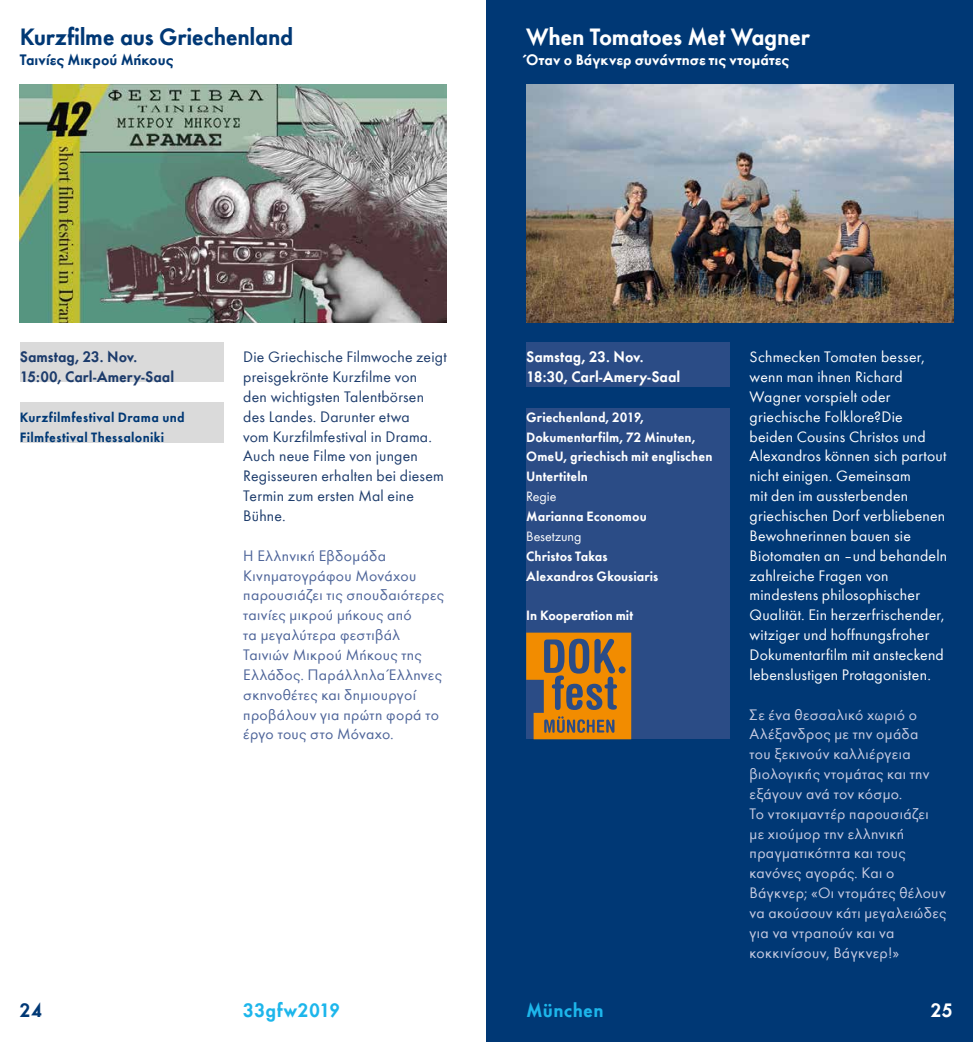
<style>
.page{position:relative;width:973px;height:1042px;background:#fff}
.page>*{position:absolute;margin:0;border:0;box-sizing:border-box;transform-origin:0 0}
.t1{font:600 24.5px "Futura Greek";letter-spacing:-.02em;color:#003875}
.t2{font:600 24.5px "Futura Greek";letter-spacing:-.02em;color:#fff}
.t3{font:600 20.12px "Futura Greek";letter-spacing:.005em;color:#1db6eb}
.t4{font:600 20.12px "Futura Greek";color:#003875}
.t5{font:600 20.12px "Futura Greek";color:#fff}
.t6{font:15.75px/19.8px "Futura Greek";letter-spacing:.015em;color:#fff}
.t7{font:15.75px/19.8px "Futura Greek";letter-spacing:.02em;color:#c8cce2}
.t8{font:15.75px/19.8px "Futura Greek";letter-spacing:.02em;color:#4d6499}
.t9{font:15.75px/19.8px "Futura Greek";letter-spacing:.015em;color:#1c3b6b}
.t10{font:600 15.75px/19.8px "Futura Greek";letter-spacing:-.005em;color:#fff}
.t11{font:600 15.75px/19.8px "Futura Greek";letter-spacing:-.005em;color:#1c3b6b}
.t12{font:600 15.75px "Futura Greek";letter-spacing:-.005em;color:#003875}
.t13{font:600 14px/19.8px "Futura Greek";color:#fff}
.t14{font:600 14px/19.8px "Futura Greek";letter-spacing:.02em;color:#003875}
.t15{font:14px "Futura Greek";letter-spacing:-.005em;color:#fff}
</style>
<div class="page">
<div style="left:486px;top:0;width:486px;height:1042px;background:#003875"></div>
<div style="left:20px;top:342px;width:203px;height:40px;background:#dadada"></div>
<div style="left:20px;top:402px;width:203px;height:40px;background:#dadada"></div>
<div style="left:526px;top:408px;width:203px;height:331px;background:#2b4c86"></div>
<div style="left:526px;top:342px;width:203px;height:45px;background:#2b4c86"></div>
<img style="left:526px;top:84px;width:426px;height:238px">
<svg style="left:526px;top:632px;width:105px;height:107px"></svg>
<img style="left:20px;top:84px;width:426px;height:238px">
<h1 class="t1" style="left:20px;top:22px;width:275px">Kurzfilme aus Griechenland</h1>
<p class="t12" style="left:20px;top:50px;width:155px">Ταινίες Μικρού Μήκους</p>
<h1 class="t2" style="left:526px;top:22px;width:286px">When Tomatoes Met Wagner</h1>
<p class="t10" style="left:526px;top:49px;width:264px">Όταν ο Βάγκνερ συνάντησε τις ντομάτες</p>
<p class="t11" style="left:20px;top:347px;width:156px">Samstag, 23. Nov.<br>15:00, Carl-Amery-Saal</p>
<p class="t14" style="left:20px;top:407px;width:166px">Kurzfilmfestival Drama und<br>Filmfestival Thessaloniki</p>
<p class="t9" style="left:243px;top:347px;width:205px">Die Griechische Filmwoche zeigt preisgekrönte Kurzfilme von<br>den wichtigsten Talentbörsen des Landes. Darunter etwa<br>vom Kurzfilmfestival in Drama.<br>Auch neue Filme von jungen<br>Regisseuren erhalten bei diesem<br>Termin zum ersten Mal eine<br>Bühne.</p>
<p class="t8" style="left:243px;top:546px;width:202px">Η Ελληνική Εβδομάδα<br>Κινηματογράφου Μονάχου παρουσιάζει τις σπουδαιότερες ταινίες μικρού μήκους από<br>τα μεγαλύτερα φεστιβάλ<br>Ταινιών Μικρού Μήκους της<br>Ελλάδος. Παράλληλα Έλληνες σκηνοθέτες και δημιουργοί προβάλουν για πρώτη φορά το έργο τους στο Μόναχο.</p>
<p class="t10" style="left:526px;top:347px;width:156px">Samstag, 23. Noν.<br>18:30, Carl-Amery-Saal</p>
<p class="t6" style="left:749px;top:347px;width:199px">Schmecken Tomaten besser, wenn man ihnen Richard<br>Wagner vorspielt oder griechische Folklore?Die beiden Cousins Christos und<br>Alexandros können sich partout nicht einigen. Gemeinsam<br>mit den im aussterbenden griechischen Dorf verbliebenen<br>Bewohnerinnen bauen sie<br>Biotomaten an – und behandeln zahlreiche Fragen von mindestens philosophischer<br>Qualität. Ein herzerfrischender, witziger und hoffnungsfroher<br>Dokumentarfilm mit ansteckend lebenslustigen Protagonisten.</p>
<p class="t7" style="left:749px;top:705px;width:198px">Σε ένα θεσσαλικό χωριό ο<br>Αλέξανδρος με την ομάδα<br>του ξεκινούν καλλιέργεια βιολογικής ντομάτας και την εξάγουν ανά τον κόσμο.<br>Το ντοκιμαντέρ παρουσιάζει με χιούμορ την ελληνική πραγματικότητα και τους κανόνες αγοράς. Και ο<br>Βάγκνερ; «Οι ντομάτες θέλουν να ακούσουν κάτι μεγαλειώδες για να ντραπούν και να κοκκινίσουν, Βάγκνερ!»</p>
<p class="t13" style="left:526px;top:407px;width:188px">Griechenland, 2019,<br>Dokumentarfilm, 72 Minuten,<br>OmeU, griechisch mit englischen<br>Untertiteln</p>
<p class="t15" style="left:526px;top:489px;width:32px">Regie</p>
<p class="t13" style="left:526px;top:506px;width:122px">Marianna Economou</p>
<p class="t15" style="left:526px;top:529px;width:57px">Besetzung</p>
<p class="t13" style="left:526px;top:546px;width:134px">Christos Takas<br>Alexandros Gkousiaris</p>
<p class="t13" style="left:526px;top:605px;width:108px">In Kooperation mit</p>
<p class="t4" style="left:20px;top:999px;width:24px">24</p>
<p class="t3" style="left:243px;top:999px;width:99px">33gfw2019</p>
<p class="t3" style="left:526px;top:999px;width:79px">München</p>
<p class="t5" style="left:930px;top:999px;width:24px">25</p>
</div>
